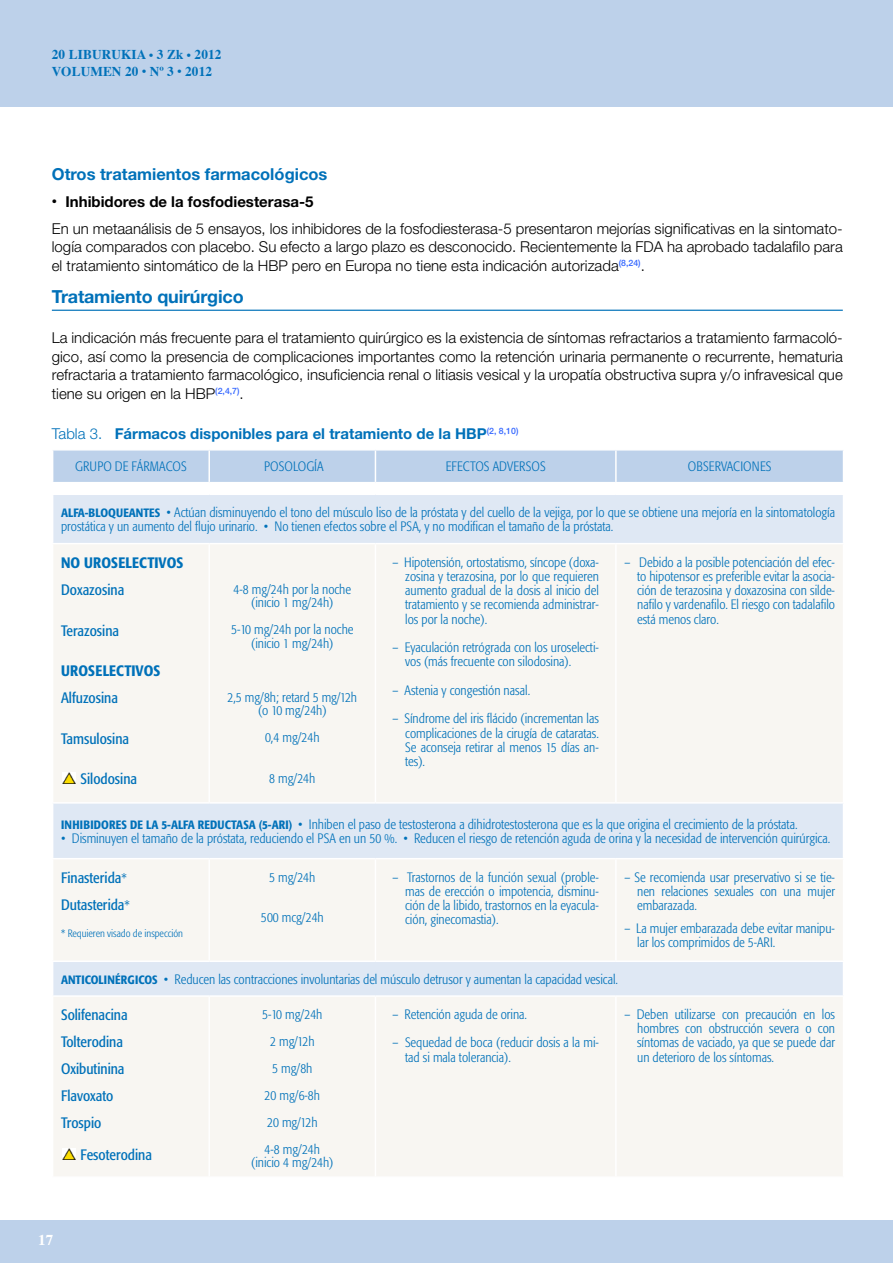
<style>
.page{position:relative;width:893px;height:1263px;background:#fff}
.page>*{position:absolute;margin:0;border:0;box-sizing:border-box;transform-origin:0 0}
.TIT_raya{font:700 18px "Helvetica Neue";letter-spacing:-.01em;color:#0071b9}
.sub_TIT{font:700 16.5px "Helvetica Neue";color:#0071b9}
.TEXTO_T{font:300 15px/18.6px "Helvetica Neue";color:#000;text-align:justify}
.Tab_TX{font:condensed 15px "Formata";color:#0071b9}
.sub_TIT-2{font:700 15px "Helvetica Neue";color:#0071b9}
.sub_TIT-3{font:700 15px "Helvetica Neue";color:#000}
.Tab_TX-2{font:500 condensed 15px "Formata";letter-spacing:.01em;color:#0071b9}
.t1{font:700 15px "Times";color:#fff}
.Tab_TX-3{font:300 condensed 13.5px/14.2px "Formata";color:#0071b9;text-align:justify}
.t2{font:700 13.5px/16.2px "Times";letter-spacing:.01em;color:#0071b9}
.Tab_TX-4{font:300 condensed 10.5px "Formata";color:#0071b9}
.s1{font-size:12px}
.s2{font-size:10.5px}
.s3{font-weight:300}
.s4{font-weight:500;font-size:12px}
.s5{font-weight:300;font-size:13.5px}
</style>
<div class="page">
<div style="left:0;top:0;width:893px;height:106px;background:#bdd1ea"></div>
<div style="left:0;top:1220px;width:893px;height:43px;background:#bdd1ea"></div>
<hr style="left:52px;top:310px;width:791px;height:1px;background:#0071b9">
<div style="left:53px;top:495px;width:790px;height:48px;background:#dfe8f4"></div>
<svg style="left:53px;top:545px;width:790px;height:631px;fill:#f8f6f2"></svg>
<div style="left:53px;top:450px;width:790px;height:32px;background:#bdd1ea"></div>
<hr style="left:208px;top:544px;width:2px;height:258px;background:#fff">
<hr style="left:375px;top:544px;width:1px;height:258px;background:#fff">
<hr style="left:615px;top:544px;width:2px;height:258px;background:#fff">
<hr style="left:52px;top:802px;width:157px;height:2px;background:#fff">
<hr style="left:209px;top:802px;width:166px;height:2px;background:#fff">
<hr style="left:375px;top:802px;width:241px;height:2px;background:#fff">
<hr style="left:616px;top:802px;width:228px;height:2px;background:#fff">
<hr style="left:52px;top:858px;width:157px;height:1px;background:#fff">
<hr style="left:209px;top:858px;width:166px;height:1px;background:#fff">
<hr style="left:208px;top:859px;width:2px;height:101px;background:#fff">
<hr style="left:375px;top:858px;width:241px;height:1px;background:#fff">
<hr style="left:375px;top:859px;width:1px;height:101px;background:#fff">
<hr style="left:616px;top:858px;width:228px;height:1px;background:#fff">
<hr style="left:615px;top:859px;width:2px;height:101px;background:#fff">
<hr style="left:52px;top:960px;width:157px;height:2px;background:#fff">
<hr style="left:209px;top:960px;width:166px;height:2px;background:#fff">
<hr style="left:375px;top:960px;width:241px;height:2px;background:#fff">
<hr style="left:616px;top:960px;width:228px;height:2px;background:#fff">
<hr style="left:52px;top:995px;width:157px;height:2px;background:#fff">
<hr style="left:209px;top:995px;width:166px;height:2px;background:#fff">
<hr style="left:208px;top:997px;width:2px;height:179px;background:#fff">
<hr style="left:375px;top:995px;width:241px;height:2px;background:#fff">
<hr style="left:375px;top:997px;width:1px;height:179px;background:#fff">
<hr style="left:616px;top:995px;width:228px;height:2px;background:#fff">
<hr style="left:615px;top:997px;width:2px;height:179px;background:#fff">
<svg style="left:63px;top:772px;width:12px;height:12px"></svg>
<svg style="left:63px;top:1148px;width:12px;height:11px"></svg>
<p class="t2" style="left:52px;top:45px;width:171px">20 LIBURUKIA <span class="s1">•</span> 3 Zk <span class="s1">•</span> 2012<br>VOLUMEN 20 <span class="s1">•</span> Nº 3 <span class="s1">•</span> 2012</p>
<p class="sub_TIT" style="left:52px;top:163px;width:277px">Otros tratamientos farmacológicos</p>
<p class="sub_TIT-3" style="left:52px;top:192px;width:263px"><span class="s2">•</span> Inhibidores de la fosfodiesterasa-5</p>
<p class="TEXTO_T" style="left:52px;top:219px;width:792px">En un metaanálisis de 5 ensayos, los inhibidores de la fosfodiesterasa-5 presentaron mejorías significativas en la sintomato&shy;logía comparados con placebo. Su efecto a largo plazo es desconocido. Recientemente la FDA ha aprobado tadalafilo para el tratamiento sintomático de la HBP pero en Europa no tiene esta indicación autorizada<sup>(8,24)</sup>.</p>
<p class="TIT_raya" style="left:52px;top:286px;width:193px">Tratamiento quirúrgico</p>
<p class="TEXTO_T" style="left:52px;top:328px;width:792px">La indicación más frecuente para el tratamiento quirúrgico es la existencia de síntomas refractarios a tratamiento farmacoló&shy;gico, así como la presencia de complicaciones importantes como la retención urinaria permanente o recurrente, hematuria refractaria a tratamiento farmacológico, insuficiencia renal o litiasis vesical y la uropatía obstructiva supra y/o infravesical que tiene su origen en la HBP<sup>(2,4,7)</sup>.</p>
<p class="sub_TIT-2" style="left:52px;top:424px;width:468px"><span class="s3">Tabla 3.</span> Fármacos disponibles para el tratamiento de la HBP<sup>(2,</sup> <sup>8,10)</sup></p>
<p class="Tab_TX-3" style="left:75px;top:460px;width:113px">GRUPO DE FÁRMACOS</p>
<p class="Tab_TX-3" style="left:264px;top:460px;width:61px">POSOLOGÍA</p>
<p class="Tab_TX-3" style="left:446px;top:460px;width:101px">EFECTOS ADVERSOS</p>
<p class="Tab_TX-3" style="left:688px;top:460px;width:85px">OBSERVACIONES</p>
<p class="Tab_TX-3" style="left:61px;top:506px;width:775px;line-height:13.5px"><span class="s4">ALFA-BLOQUEANTES</span> • Actúan disminuyendo el tono del músculo liso de la próstata y del cuello de la vejiga, por lo que se obtiene una mejoría en la sintomatología prostática y un aumento del flujo urinario. • No tienen efectos sobre el PSA, y no modifican el tamaño de la próstata.</p>
<p class="Tab_TX-2" style="left:61px;top:554px;width:124px">NO UROSELECTIVOS</p>
<p class="Tab_TX" style="left:61px;top:581px;width:65px">Doxazosina</p>
<p class="Tab_TX" style="left:61px;top:622px;width:59px">Terazosina</p>
<p class="Tab_TX-2" style="left:61px;top:662px;width:101px">UROSELECTIVOS</p>
<p class="Tab_TX" style="left:61px;top:689px;width:58px">Alfuzosina</p>
<p class="Tab_TX" style="left:61px;top:730px;width:69px">Tamsulosina</p>
<p class="Tab_TX" style="left:81px;top:770px;width:58px">Silodosina</p>
<p class="Tab_TX-3" style="left:405px;top:555px;width:195px;text-indent:-13px">– Hipotensión, ortostatismo, síncope (doxa&shy;zosina y terazosina, por lo que requieren aumento gradual de la dosis al inicio del tratamiento y se recomienda administrar&shy;los por la noche).</p>
<p class="Tab_TX-3" style="left:405px;top:640px;width:195px;text-indent:-13px">– Eyaculación retrógrada con los uroselecti&shy;vos (más frecuente con silodosina).</p>
<p class="Tab_TX-3" style="left:392px;top:683px;width:139px">– Astenia y congestión nasal.</p>
<p class="Tab_TX-3" style="left:405px;top:712px;width:195px;text-indent:-13px">– Síndrome del iris flácido (incrementan las complicaciones de la cirugía de cataratas.<br>Se aconseja retirar al menos 15 días an&shy;tes).</p>
<p class="Tab_TX-3" style="left:637px;top:555px;width:199px;text-indent:-13px">– Debido a la posible potenciación del efec&shy;to hipotensor es preferible evitar la asocia&shy;ción de terazosina y doxazosina con silde&shy;nafilo y vardenafilo. El riesgo con tadalafilo está menos claro.</p>
<p class="Tab_TX-3" style="left:234px;top:582px;width:119px;line-height:13.5px;text-align:center">4-8 mg/24h por la noche (inicio 1 mg/24h)</p>
<p class="Tab_TX-3" style="left:231px;top:623px;width:124px;line-height:13.5px;text-align:center">5-10 mg/24h por la noche (inicio 1 mg/24h)</p>
<p class="Tab_TX-3" style="left:228px;top:690px;width:131px;line-height:13.5px;text-align:center">2,5 mg/8h; retard 5 mg/12h (o 10 mg/24h)</p>
<p class="Tab_TX-3" style="left:265px;top:730px;width:56px">0,4 mg/24h</p>
<p class="Tab_TX-3" style="left:269px;top:771px;width:48px">8 mg/24h</p>
<p class="Tab_TX-3" style="left:61px;top:817px;width:738px"><span class="s4">INHIBIDORES DE LA 5-ALFA REDUCTASA (5-ARI)</span> • Inhiben el paso de testosterona a dihidrotestosterona que es la que origina el crecimiento de la próstata.</p>
<p class="Tab_TX-3" style="left:61px;top:831px;width:771px">• Disminuyen el tamaño de la próstata, reduciendo el PSA en un 50 %. • Reducen el riesgo de retención aguda de orina y la necesidad de intervención quirúrgica.</p>
<p class="Tab_TX" style="left:61px;top:868px;width:67px">Finasterida<span class="s5">*</span></p>
<p class="Tab_TX" style="left:61px;top:895px;width:70px">Dutasterida<span class="s5">*</span></p>
<p class="Tab_TX-4" style="left:61px;top:927px;width:123px">* Requieren visado de inspección</p>
<p class="Tab_TX-3" style="left:405px;top:870px;width:195px;text-indent:-13px">– Trastornos de la función sexual (proble&shy;mas de erección o impotencia, disminu&shy;ción de la libido, trastornos en la eyacula&shy;ción, ginecomastia).</p>
<p class="Tab_TX-3" style="left:637px;top:870px;width:199px;text-indent:-13px">– Se recomienda usar preservativo si se tie&shy;nen relaciones sexuales con una mujer embarazada.</p>
<p class="Tab_TX-3" style="left:269px;top:870px;width:48px">5 mg/24h</p>
<p class="Tab_TX-3" style="left:261px;top:910px;width:64px">500 mcg/24h</p>
<p class="Tab_TX-3" style="left:637px;top:921px;width:199px;text-indent:-13px">– La mujer embarazada debe evitar manipu&shy;lar los comprimidos de 5-ARI.</p>
<p class="Tab_TX-3" style="left:61px;top:972px;width:558px"><span class="s4">ANTICOLINÉRGICOS</span> • Reducen las contracciones involuntarias del músculo detrusor y aumentan la capacidad vesical.</p>
<p class="Tab_TX" style="left:61px;top:1006px;width:68px">Solifenacina</p>
<p class="Tab_TX" style="left:61px;top:1033px;width:63px">Tolterodina</p>
<p class="Tab_TX" style="left:61px;top:1060px;width:65px">Oxibutinina</p>
<p class="Tab_TX" style="left:61px;top:1087px;width:54px">Flavoxato</p>
<p class="Tab_TX" style="left:61px;top:1114px;width:42px">Trospio</p>
<p class="Tab_TX" style="left:81px;top:1146px;width:73px">Fesoterodina</p>
<p class="Tab_TX-3" style="left:392px;top:1007px;width:136px">– Retención aguda de orina.</p>
<p class="Tab_TX-3" style="left:405px;top:1036px;width:195px;text-indent:-13px">– Sequedad de boca (reducir dosis a la mi&shy;tad si mala tolerancia).</p>
<p class="Tab_TX-3" style="left:637px;top:1007px;width:199px;text-indent:-13px">– Deben utilizarse con precaución en los hombres con obstrucción severa o con síntomas de vaciado, ya que se puede dar un deterioro de los síntomas.</p>
<p class="Tab_TX-3" style="left:262px;top:1007px;width:62px">5-10 mg/24h</p>
<p class="Tab_TX-3" style="left:270px;top:1034px;width:46px">2 mg/12h</p>
<p class="Tab_TX-3" style="left:272px;top:1061px;width:42px">5 mg/8h</p>
<p class="Tab_TX-3" style="left:265px;top:1088px;width:57px">20 mg/6-8h</p>
<p class="Tab_TX-3" style="left:267px;top:1115px;width:52px">20 mg/12h</p>
<p class="Tab_TX-3" style="left:265px;top:1142px;width:57px">4-8 mg/24h</p>
<p class="Tab_TX-3" style="left:251px;top:1156px;width:84px">(inicio 4 mg/24h)</p>
<p class="t1" style="left:38px;top:1226px;width:17px">17</p>
</div>
